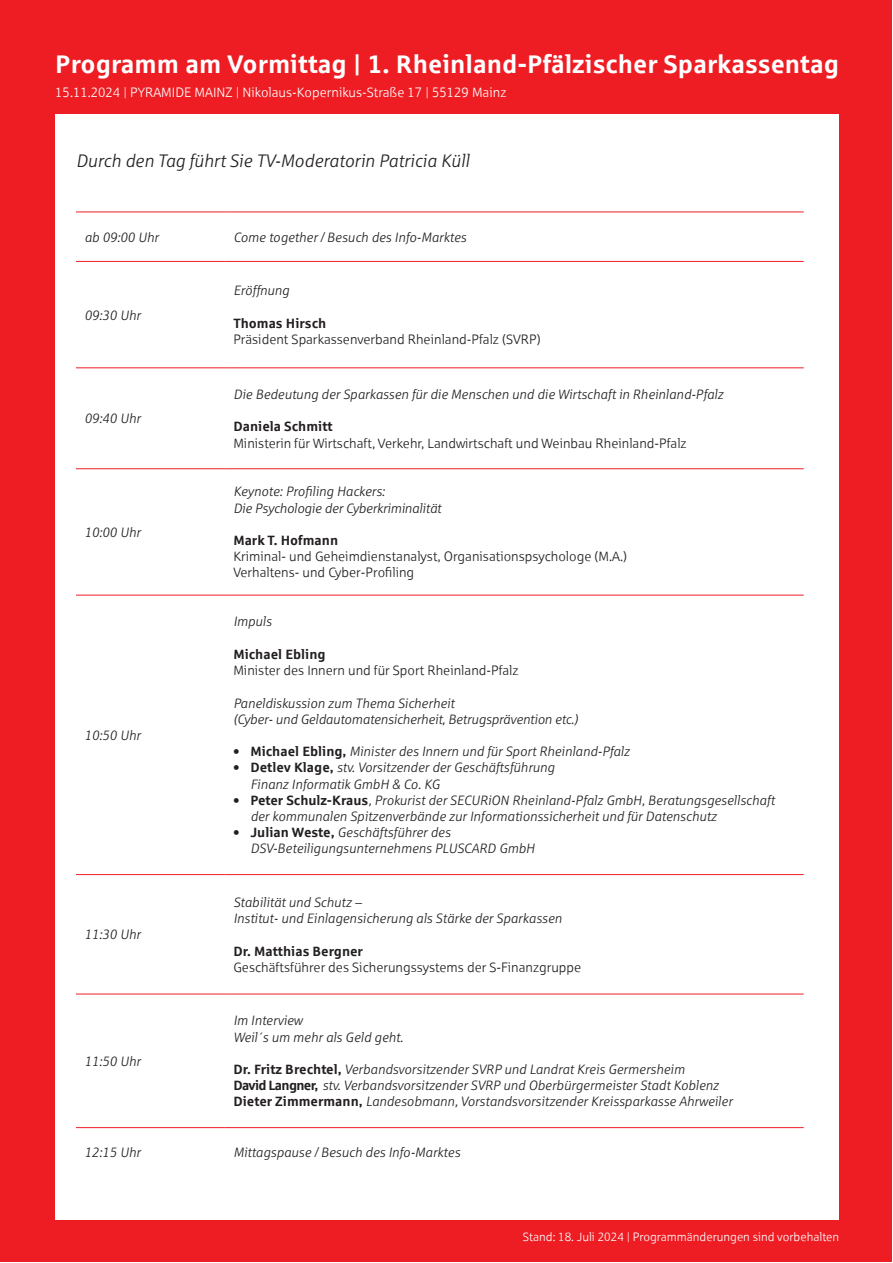
<style>
.page{position:relative;width:893px;height:1263px;background:#fff}
.page>*{position:absolute;margin:0;border:0;box-sizing:border-box;transform-origin:0 0}
.t1{font:700 25.5px "Sparkasse Rg";color:#fff}
.t2{font:italic 18px "Sparkasse Lt";color:#231f20}
.t3{font:italic 13.5px/16.2px "Sparkasse Lt";color:#231f20}
.t4{font:13.5px/16.2px "Sparkasse Lt";color:#231f20}
.t5{font:700 13.5px "Sparkasse Rg";color:#231f20}
.t6{font:13.5px "Sparkasse Lt";color:#fff}
.t7{font:12px "Sparkasse Lt";color:#fff}
.s1{font-family:"Sparkasse Rg";font-weight:700;font-style:normal}
</style>
<div class="page">
<div style="left:1px;top:1px;width:891px;height:1261px;background:#ee1d23"></div>
<div style="left:55px;top:115px;width:784px;height:1105px;background:#fff"></div>
<hr style="left:225px;top:212px;width:579px;height:1px;background:#ee1d23">
<hr style="left:225px;top:261px;width:579px;height:1px;background:#ee1d23">
<hr style="left:225px;top:367px;width:579px;height:1px;background:#ee1d23">
<hr style="left:225px;top:468px;width:579px;height:1px;background:#ee1d23">
<hr style="left:225px;top:595px;width:579px;height:1px;background:#ee1d23">
<hr style="left:225px;top:874px;width:579px;height:1px;background:#ee1d23">
<hr style="left:225px;top:994px;width:579px;height:1px;background:#ee1d23">
<hr style="left:225px;top:1127px;width:579px;height:1px;background:#ee1d23">
<hr style="left:76px;top:212px;width:149px;height:1px;background:#ee1d23">
<hr style="left:76px;top:261px;width:149px;height:1px;background:#ee1d23">
<hr style="left:76px;top:367px;width:149px;height:1px;background:#ee1d23">
<hr style="left:76px;top:468px;width:149px;height:1px;background:#ee1d23">
<hr style="left:76px;top:595px;width:149px;height:1px;background:#ee1d23">
<hr style="left:76px;top:874px;width:149px;height:1px;background:#ee1d23">
<hr style="left:76px;top:994px;width:149px;height:1px;background:#ee1d23">
<hr style="left:76px;top:1127px;width:149px;height:1px;background:#ee1d23">
<h1 class="t1" style="left:55px;top:48px;width:785px">Programm am Vormittag | 1. Rheinland-Pfälzischer Sparkassentag</h1>
<p class="t6" style="left:55px;top:85px;width:453px">15.11.2024 | PYRAMIDE MAINZ | Nikolaus-Kopernikus-Straße 17 | 55129 Mainz</p>
<h2 class="t2" style="left:76px;top:150px;width:395px">Durch den Tag führt Sie TV-Moderatorin Patricia Küll</h2>
<p class="t3" style="left:85px;top:229px;width:76px">ab 09:00 Uhr</p>
<p class="t3" style="left:233px;top:229px;width:234px">Come together / Besuch des Info-Marktes</p>
<p class="t3" style="left:85px;top:307px;width:58px">09:30 Uhr</p>
<p class="t3" style="left:85px;top:410px;width:58px">09:40 Uhr</p>
<p class="t3" style="left:85px;top:524px;width:58px">10:00 Uhr</p>
<p class="t3" style="left:85px;top:727px;width:58px">10:50 Uhr</p>
<p class="t3" style="left:85px;top:926px;width:58px">11:30 Uhr</p>
<p class="t3" style="left:85px;top:1053px;width:58px">11:50 Uhr</p>
<p class="t3" style="left:233px;top:282px;width:57px">Eröffnung</p>
<p class="t5" style="left:233px;top:314px;width:94px">Thomas Hirsch</p>
<p class="t4" style="left:233px;top:331px;width:309px">Präsident Sparkassenverband Rheinland-Pfalz (SVRP)</p>
<p class="t3" style="left:233px;top:386px;width:492px">Die Bedeutung der Sparkassen für die Menschen und die Wirtschaft in Rheinland-Pfalz</p>
<p class="t5" style="left:233px;top:418px;width:101px">Daniela Schmitt</p>
<p class="t4" style="left:233px;top:435px;width:455px">Ministerin für Wirtschaft, Verkehr, Landwirtschaft und Weinbau Rheinland-Pfalz</p>
<p class="t3" style="left:233px;top:483px;width:209px">Keynote: Profiling Hackers:<br>Die Psychologie der Cyberkriminalität</p>
<p class="t5" style="left:233px;top:532px;width:106px">Mark T. Hofmann</p>
<p class="t4" style="left:233px;top:548px;width:395px">Kriminal- und Geheimdienstanalyst, Organisationspsychologe (M.A.)<br>Verhaltens- und Cyber-Profiling</p>
<p class="t3" style="left:233px;top:613px;width:40px">Impuls</p>
<p class="t5" style="left:233px;top:645px;width:94px">Michael Ebling</p>
<p class="t4" style="left:233px;top:662px;width:287px">Minister des Innern und für Sport Rheinland-Pfalz</p>
<p class="t3" style="left:233px;top:694px;width:346px">Paneldiskussion zum Thema Sicherheit<br>(Cyber- und Geldautomatensicherheit, Betrugsprävention etc.)</p>
<p class="t3" style="left:233px;top:743px;width:398px"><span class="s1">• Michael Ebling,</span> Minister des Innern und für Sport Rheinland-Pfalz</p>
<p class="t3" style="left:250px;top:759px;width:306px;text-indent:-17px"><span class="s1">• Detlev Klage,</span> stv. Vorsitzender der Geschäftsführung<br>Finanz Informatik GmbH &amp; Co. KG</p>
<p class="t3" style="left:250px;top:792px;width:526px;text-indent:-17px"><span class="s1">• Peter Schulz-Kraus</span>, Prokurist der SECURiON Rheinland-Pfalz GmbH, Beratungsgesellschaft der kommunalen Spitzenverbände zur Informationssicherheit und für Datenschutz</p>
<p class="t3" style="left:250px;top:824px;width:286px;text-indent:-17px"><span class="s1">• Julian Weste,</span> Geschäftsführer des<br>DSV-Beteiligungsunternehmens PLUSCARD GmbH</p>
<p class="t3" style="left:233px;top:894px;width:330px">Stabilität und Schutz –<br>Institut- und Einlagensicherung als Stärke der Sparkassen</p>
<p class="t5" style="left:233px;top:942px;width:131px">Dr. Matthias Bergner</p>
<p class="t4" style="left:233px;top:959px;width:349px">Geschäftsführer des Sicherungssystems der S-Finanzgruppe</p>
<p class="t3" style="left:233px;top:1012px;width:171px">Im Interview<br>Weil´s um mehr als Geld geht.</p>
<p class="t3" style="left:233px;top:1061px;width:501px"><span class="s1">Dr. Fritz Brechtel,</span> Verbandsvorsitzender SVRP und Landrat Kreis Germersheim<br><span class="s1">David Langner,</span> stv. Verbandsvorsitzender SVRP und Oberbürgermeister Stadt Koblenz<br><span class="s1">Dieter Zimmermann,</span> Landesobmann, Vorstandsvorsitzender Kreissparkasse Ahrweiler</p>
<p class="t3" style="left:85px;top:1144px;width:58px">12:15 Uhr</p>
<p class="t3" style="left:233px;top:1144px;width:228px">Mittagspause / Besuch des Info-Marktes</p>
<p class="t7" style="left:523px;top:1229px;width:318px">Stand: 18. Juli 2024 | Programmänderungen sind vorbehalten</p>
</div>
